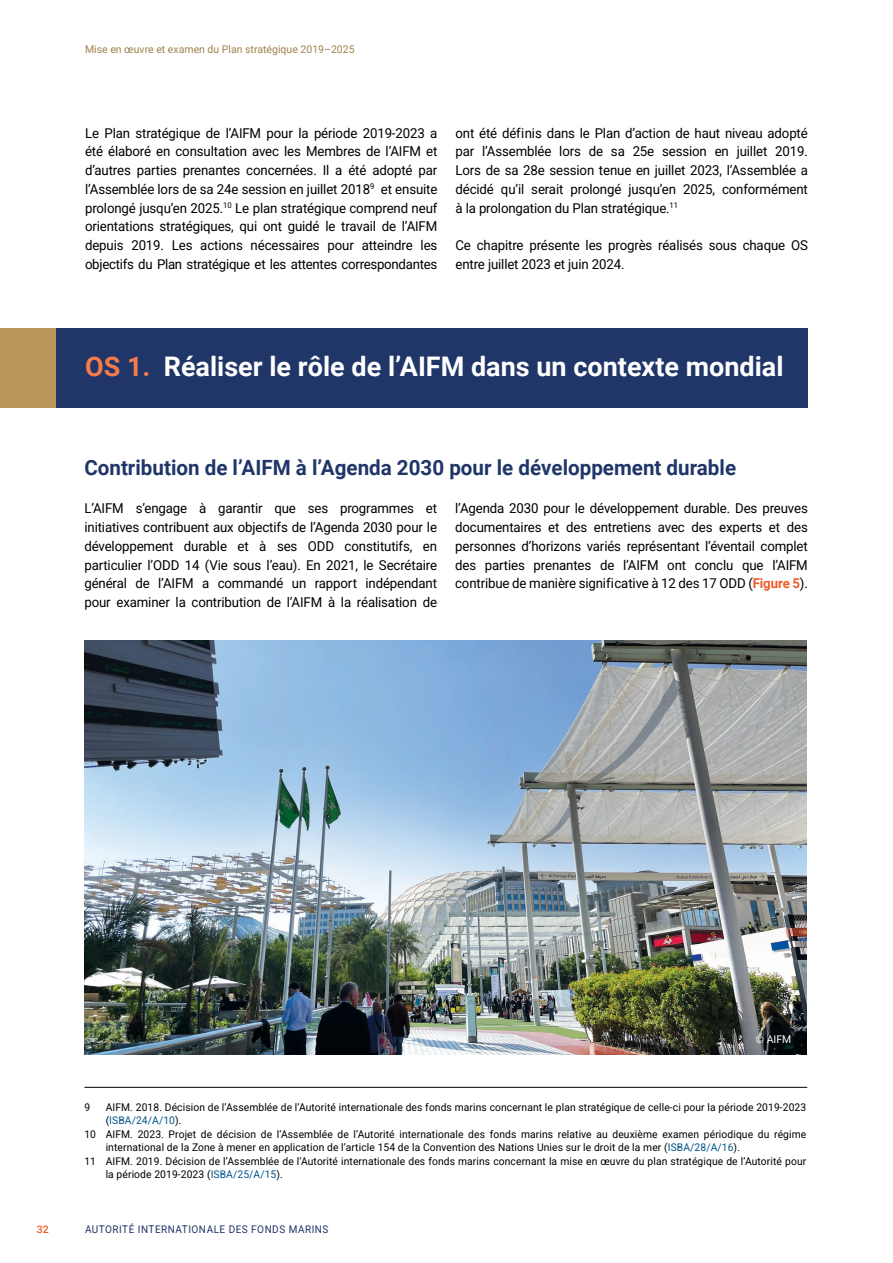
<style>
.page{position:relative;width:893px;height:1263px;background:#fff}
.page>*{position:absolute;margin:0;border:0;box-sizing:border-box;transform-origin:0 0}
.t1{font:700 27px "Roboto";color:#fff}
.t2{font:700 21px "Roboto";color:#203568}
.t3{font:13.5px/18.8px "Roboto";letter-spacing:-.01em;color:#000;text-align:justify}
.t4{font:10.5px "Roboto";letter-spacing:.01em;color:#000}
.t5{font:10.5px "Roboto";color:#9f824d}
.t6{font:10.5px "Roboto";letter-spacing:.05em;color:#203568;scale:.95 1}
.t7{font:10.5px "Roboto";letter-spacing:.01em;color:#00558a}
.t8{font:10.5px "Roboto";color:#fff}
.t9{font:500 10.5px "Roboto";color:#f15a29}
.s1{color:#f47c4b}
.s2{font-weight:700;color:#f15a29}
.s3{color:#000}
.s4{color:#00558a}
</style>
<div class="page">
<hr style="left:84px;top:1087px;width:723px;height:1px;background:#000">
<img style="left:84px;top:641px;width:722px;height:413px">
<div style="left:0;top:328px;width:84px;height:80px;background:#ba965b"></div>
<div style="left:57px;top:328px;width:751px;height:80px;background:#203568"></div>
<p class="t5" style="left:85px;top:42px;width:271px">Mise en œuvre et examen du Plan stratégique 2019–2025</p>
<p class="t3" style="left:85px;top:123px;width:354px">Le Plan stratégique de l’AIFM pour la période 2019-2023 a été élaboré en consultation avec les Membres de l’AIFM et d’autres parties prenantes concernées. Il a été adopté par l’Assemblée lors de sa 24e session en juillet 2018<sup>9</sup> et ensuite prolongé jusqu’en 2025.<sup>10</sup> Le plan stratégique comprend neuf orientations stratégiques, qui ont guidé le travail de l’AIFM depuis 2019. Les actions nécessaires pour atteindre les objectifs du Plan stratégique et les attentes correspondantes</p>
<p class="t3" style="left:455px;top:123px;width:354px">ont été définis dans le Plan d’action de haut niveau adopté par l’Assemblée lors de sa 25e session en juillet 2019.<br>Lors de sa 28e session tenue en juillet 2023, l’Assemblée a décidé qu’il serait prolongé jusqu’en 2025, conformément à la prolongation du Plan stratégique.<sup>11</sup></p>
<p class="t3" style="left:455px;top:236px;width:354px">Ce chapitre présente les progrès réalisés sous chaque OS entre juillet 2023 et juin 2024.</p>
<h1 class="t1" style="left:85px;top:348px;width:700px"><span class="s1">OS 1.</span> Réaliser le rôle de l’AIFM dans un contexte mondial</h1>
<h2 class="t2" style="left:84px;top:452px;width:653px">Contribution de l’AIFM à l’Agenda 2030 pour le développement durable</h2>
<p class="t3" style="left:84px;top:499px;width:354px">L’AIFM s’engage à garantir que ses programmes et initiatives contribuent aux objectifs de l’Agenda 2030 pour le développement durable et à ses ODD constitutifs, en particulier l’ODD 14 (Vie sous l’eau). En 2021, le Secrétaire général de l’AIFM a commandé un rapport indépendant pour examiner la contribution de l’AIFM à la réalisation de</p>
<p class="t3" style="left:455px;top:499px;width:354px">l’Agenda 2030 pour le développement durable. Des preuves documentaires et des entretiens avec des experts et des personnes d’horizons variés représentant l’éventail complet des parties prenantes de l’AIFM ont conclu que l’AIFM contribue de manière significative à 12 des 17 ODD (<span class="s2">Figure 5</span>).</p>
<p class="t8" style="left:756px;top:1032px;width:37px">© AIFM</p>
<p class="t4" style="left:84px;top:1099px;width:7px">9</p>
<p class="t4" style="left:106px;top:1099px;width:702px">AIFM. 2018. Décision de l’Assemblée de l’Autorité internationale des fonds marins concernant le plan stratégique de celle-ci pour la période 2019-2023</p>
<p class="t7" style="left:106px;top:1113px;width:77px"><span class="s3">(</span>ISBA/24/A/10<span class="s3">).</span></p>
<p class="t4" style="left:84px;top:1126px;width:723px">10 AIFM. 2023. Projet de décision de l’Assemblée de l’Autorité internationale des fonds marins relative au deuxième examen périodique du régime</p>
<p class="t4" style="left:106px;top:1140px;width:636px">international de la Zone à mener en application de l’article 154 de la Convention des Nations Unies sur le droit de la mer (<span class="s4">ISBA/28/A/16</span>).</p>
<p class="t4" style="left:84px;top:1153px;width:723px">11 AIFM. 2019. Décision de l’Assemblée de l’Autorité internationale des fonds marins concernant la mise en œuvre du plan stratégique de l’Autorité pour</p>
<p class="t4" style="left:106px;top:1167px;width:179px">la période 2019-2023 (<span class="s4">ISBA/25/A/15</span>).</p>
<p class="t9" style="left:37px;top:1221px;width:13px">32</p>
<p class="t6" style="left:85px;top:1221px;width:258px">AUTORITÉ INTERNATIONALE DES FONDS MARINS</p>
</div>
